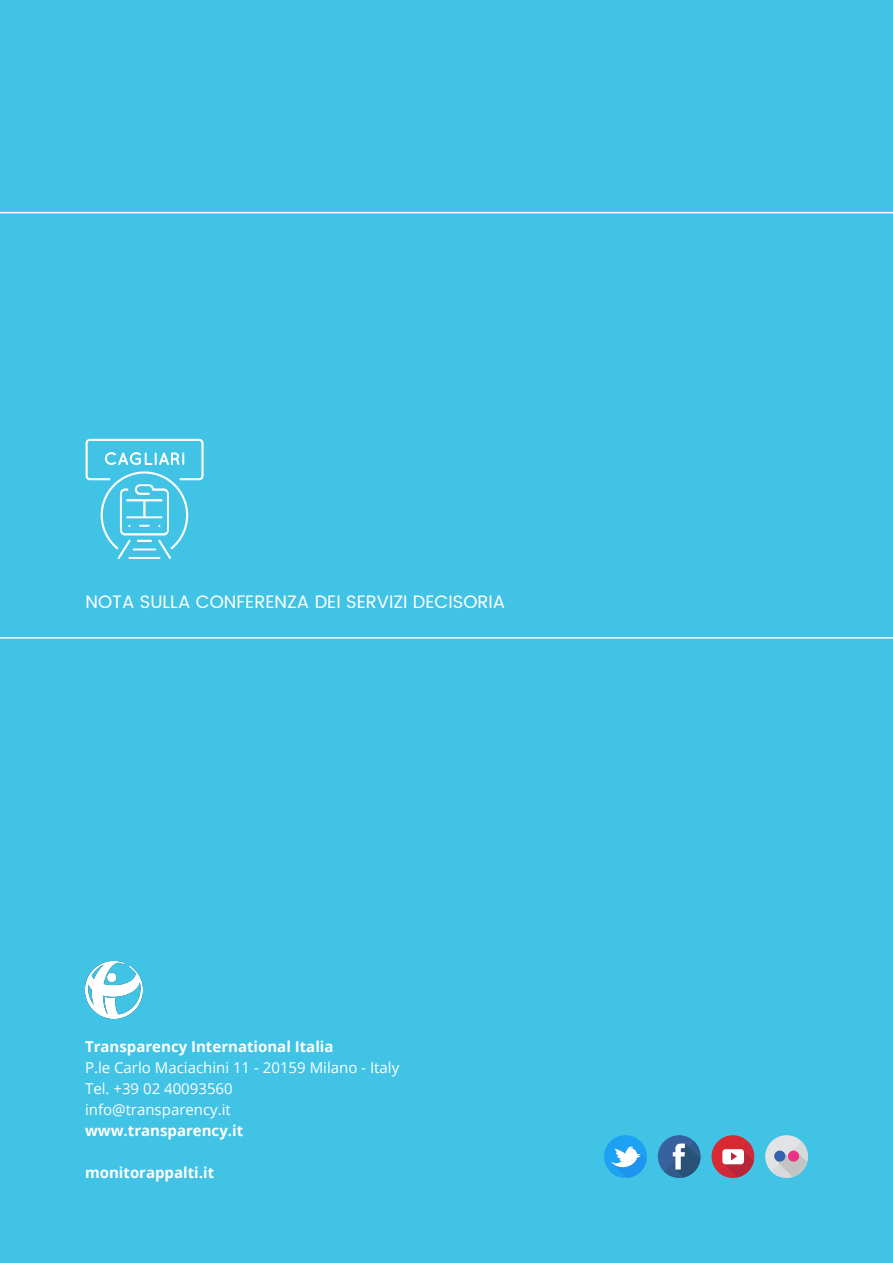
<style>
.page{position:relative;width:893px;height:1263px;background:#41c3e6}
.page>*{position:absolute;margin:0;border:0;box-sizing:border-box;transform-origin:0 0}
.t1{font:18px "Poppins";color:#fff}
.t2{font:15px "Open Sans";color:#fff}
.t3{font:700 15px "Open Sans";color:#fff}
</style>
<div class="page">
<svg style="left:86px;top:439px;width:118px;height:120px"></svg>
<hr style="left:0;top:637px;width:893px;height:2px;background:#fff">
<hr style="left:0;top:212px;width:893px;height:1px;background:#fff">
<img style="left:85px;top:962px;width:57px;height:57px">
<div style="left:658px;top:1135px;width:42px;height:43px;background:#38619f;border-radius:50%"></div>
<svg style="left:664px;top:1141px;width:37px;height:37px"></svg>
<div style="left:711px;top:1135px;width:43px;height:43px;background:#d92a34;border-radius:50%"></div>
<svg style="left:718px;top:1141px;width:37px;height:37px"></svg>
<div style="left:604px;top:1135px;width:43px;height:43px;background:#1da1f2;border-radius:50%"></div>
<svg style="left:610px;top:1141px;width:37px;height:37px"></svg>
<div style="left:765px;top:1135px;width:43px;height:43px;background:#e2e3e5;border-radius:50%"></div>
<svg style="left:771px;top:1141px;width:37px;height:37px"></svg>
<div style="left:774px;top:1150px;width:11px;height:12px;background:#3562ae;border-radius:50%"></div>
<div style="left:788px;top:1150px;width:11px;height:12px;background:#ec3285;border-radius:50%"></div>
<p class="t1" style="left:86px;top:589px;width:421px">NOTA SULLA CONFERENZA DEI SERVIZI DECISORIA</p>
<p class="t3" style="left:85px;top:1036px;width:250px">Transparency International Italia</p>
<p class="t2" style="left:85px;top:1057px;width:316px">P.le Carlo Maciachini 11 - 20159 Milano - Italy</p>
<p class="t2" style="left:85px;top:1078px;width:149px">Tel. +39 02 40093560</p>
<p class="t2" style="left:85px;top:1099px;width:147px">info@transparency.it</p>
<p class="t3" style="left:85px;top:1120px;width:160px">www.transparency.it</p>
<p class="t3" style="left:85px;top:1162px;width:131px">monitorappalti.it</p>
</div>
